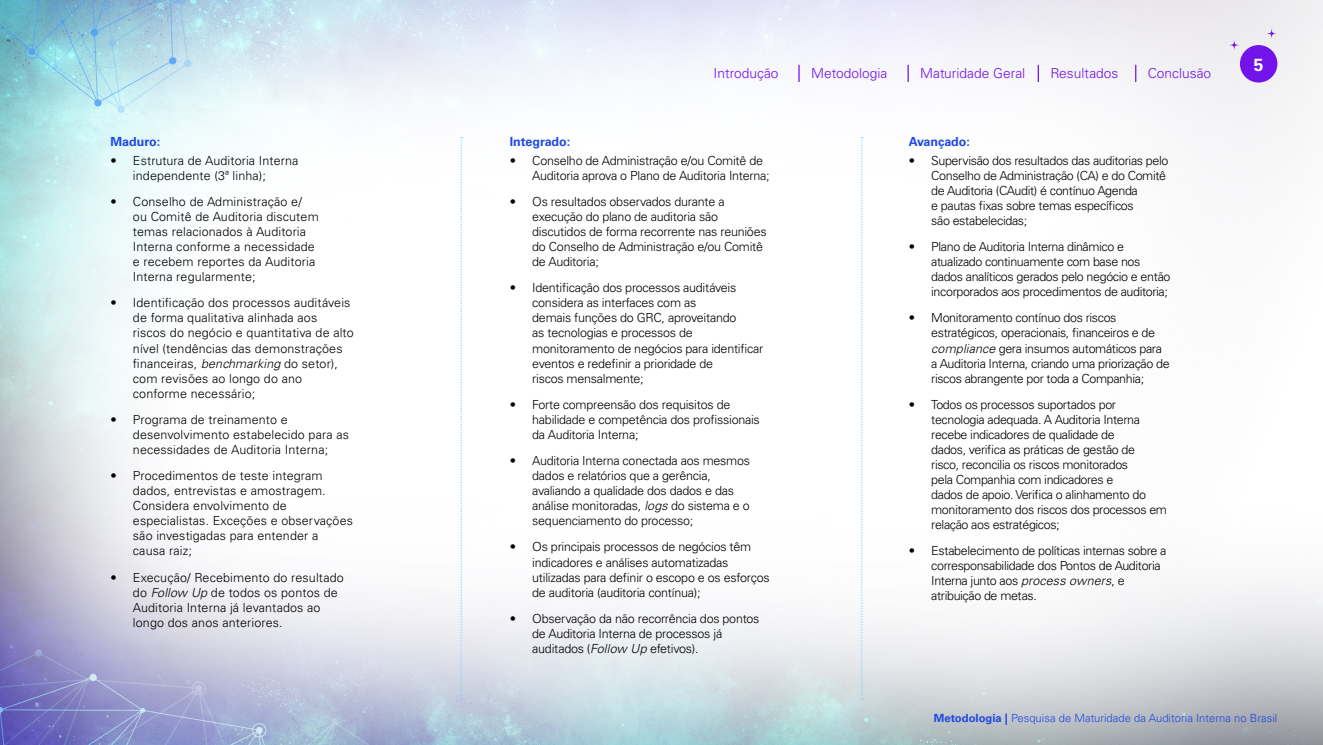
<style>
.page{position:relative;width:1323px;height:745px;background:#fff}
.page>*{position:absolute;margin:0;border:0;box-sizing:border-box;transform-origin:0 0}
.t1{font:700 17.5px "Univers LT Std";color:#fff}
.t2{font:300 13.75px "Univers LT Std";color:#7213ea}
.t3{font:300 12.5px/15px "Univers LT Std";letter-spacing:-.02em;color:#000}
.t4{font:300 12.5px/15px "Univers LT Std";letter-spacing:.01em;color:#000}
.t5{font:700 12.5px "Univers LT Std";color:#1e49e2}
.t6{font:300 11.25px "Univers LT Std";color:#1e49e2}
.s1{font-style:italic}
.s2{font-weight:700}
</style>
<div class="page">
<img style="left:0;top:0;width:1323px;height:744px">
<svg style="left:461px;top:137px;width:1px;height:562px"></svg>
<svg style="left:861px;top:137px;width:2px;height:562px"></svg>
<svg style="left:798px;top:65px;width:2px;height:17px"></svg>
<svg style="left:907px;top:65px;width:2px;height:17px"></svg>
<svg style="left:1038px;top:65px;width:1px;height:17px"></svg>
<svg style="left:1135px;top:65px;width:1px;height:17px"></svg>
<div style="left:1240px;top:45px;width:37px;height:37px;background:#7213ea;border-radius:50%"></div>
<svg style="left:1228px;top:39px;width:12px;height:12px"></svg>
<svg style="left:1266px;top:28px;width:11px;height:11px"></svg>
<p class="t2" style="left:714px;top:65px;width:66px">Introdução</p>
<p class="t2" style="left:811px;top:65px;width:78px">Metodologia</p>
<p class="t2" style="left:920px;top:65px;width:107px">Maturidade Geral</p>
<p class="t2" style="left:1050px;top:65px;width:70px">Resultados</p>
<p class="t2" style="left:1148px;top:65px;width:65px">Conclusão</p>
<p class="t5" style="left:110px;top:134px;width:51px">Maduro:</p>
<p class="t5" style="left:510px;top:134px;width:62px">Integrado:</p>
<p class="t5" style="left:909px;top:134px;width:63px">Avançado:</p>
<p class="t4" style="left:133px;top:153px;width:167px;text-indent:-22px">• Estrutura de Auditoria Interna independente (3ª linha);</p>
<p class="t4" style="left:133px;top:194px;width:187px;text-indent:-22px">• Conselho de Administração e/ ou Comitê de Auditoria discutem temas relacionados à Auditoria<br>Interna conforme a necessidade e recebem reportes da Auditoria<br>Interna regularmente;</p>
<p class="t4" style="left:133px;top:295px;width:222px;text-indent:-22px">• Identificação dos processos auditáveis de forma qualitativa alinhada aos<br>riscos do negócio e quantitativa de alto nível (tendências das demonstrações financeiras, <span class="s1">benchmarking</span> do setor), com revisões ao longo do ano conforme necessário;</p>
<p class="t4" style="left:133px;top:411px;width:218px;text-indent:-22px">• Programa de treinamento e desenvolvimento estabelecido para as necessidades de Auditoria Interna;</p>
<p class="t4" style="left:133px;top:468px;width:222px;text-indent:-22px">• Procedimentos de teste integram dados, entrevistas e amostragem.<br>Considera envolvimento de especialistas. Exceções e observações são investigadas para entender a causa raiz;</p>
<p class="t4" style="left:133px;top:569px;width:212px;text-indent:-22px">• Execução/ Recebimento do resultado do <span class="s1">Follow Up</span> de todos os pontos de Auditoria Interna já levantados ao longo dos anos anteriores.</p>
<p class="t3" style="left:532px;top:153px;width:239px;text-indent:-22px">• Conselho de Administração e/ou Comitê de<br>Auditoria aprova o Plano de Auditoria Interna;</p>
<p class="t3" style="left:532px;top:194px;width:236px;text-indent:-22px">• Os resultados observados durante a execução do plano de auditoria são discutidos de forma recorrente nas reuniões do Conselho de Administração e/ou Comitê de Auditoria;</p>
<p class="t3" style="left:532px;top:280px;width:233px;text-indent:-22px">• Identificação dos processos auditáveis considera as interfaces com as<br>demais funções do GRC, aproveitando<br>as tecnologias e processos de monitoramento de negócios para identificar eventos e redefinir a prioridade de<br>riscos mensalmente;</p>
<p class="t3" style="left:532px;top:396px;width:229px;text-indent:-22px">• Forte compreensão dos requisitos de habilidade e competência dos profissionais da Auditoria Interna;</p>
<p class="t3" style="left:532px;top:453px;width:219px;text-indent:-22px">• Auditoria Interna conectada aos mesmos dados e relatórios que a gerência, avaliando a qualidade dos dados e das análise monitoradas, <span class="s1">logs</span> do sistema e o sequenciamento do processo;</p>
<p class="t3" style="left:532px;top:539px;width:239px;text-indent:-22px">• Os principais processos de negócios têm indicadores e análises automatizadas utilizadas para definir o escopo e os esforços de auditoria (auditoria contínua);</p>
<p class="t3" style="left:532px;top:610px;width:229px;text-indent:-22px">• Observação da não recorrência dos pontos de Auditoria Interna de processos já auditados (<span class="s1">Follow Up</span> efetivos).</p>
<p class="t3" style="left:931px;top:153px;width:239px;text-indent:-22px">• Supervisão dos resultados das auditorias pelo Conselho de Administração (CA) e do Comitê de Auditoria (CAudit) é contínuo Agenda<br>e pautas fixas sobre temas específicos<br>são estabelecidas;</p>
<p class="t3" style="left:931px;top:239px;width:241px;text-indent:-22px">• Plano de Auditoria Interna dinâmico e atualizado continuamente com base nos dados analíticos gerados pelo negócio e então incorporados aos procedimentos de auditoria;</p>
<p class="t3" style="left:931px;top:310px;width:240px;text-indent:-22px">• Monitoramento contínuo dos riscos estratégicos, operacionais, financeiros e de <span class="s1">compliance</span> gera insumos automáticos para a Auditoria Interna, criando uma priorização de riscos abrangente por toda a Companhia;</p>
<p class="t3" style="left:931px;top:396px;width:237px;text-indent:-22px">• Todos os processos suportados por tecnologia adequada. A Auditoria Interna recebe indicadores de qualidade de<br>dados, verifica as práticas de gestão de<br>risco, reconcilia os riscos monitorados<br>pela Companhia com indicadores e<br>dados de apoio. Verifica o alinhamento do monitoramento dos riscos dos processos em relação aos estratégicos;</p>
<p class="t3" style="left:931px;top:543px;width:237px;text-indent:-22px">• Estabelecimento de políticas internas sobre a corresponsabilidade dos Pontos de Auditoria Interna junto aos <span class="s1">process owners</span>, e atribuição de metas.</p>
<h1 class="t1" style="left:1254px;top:55px;width:11px">5</h1>
<p class="t6" style="left:934px;top:710px;width:345px"><span class="s2">Metodologia |</span> Pesquisa de Maturidade da Auditoria Interna no Brasil</p>
</div>
